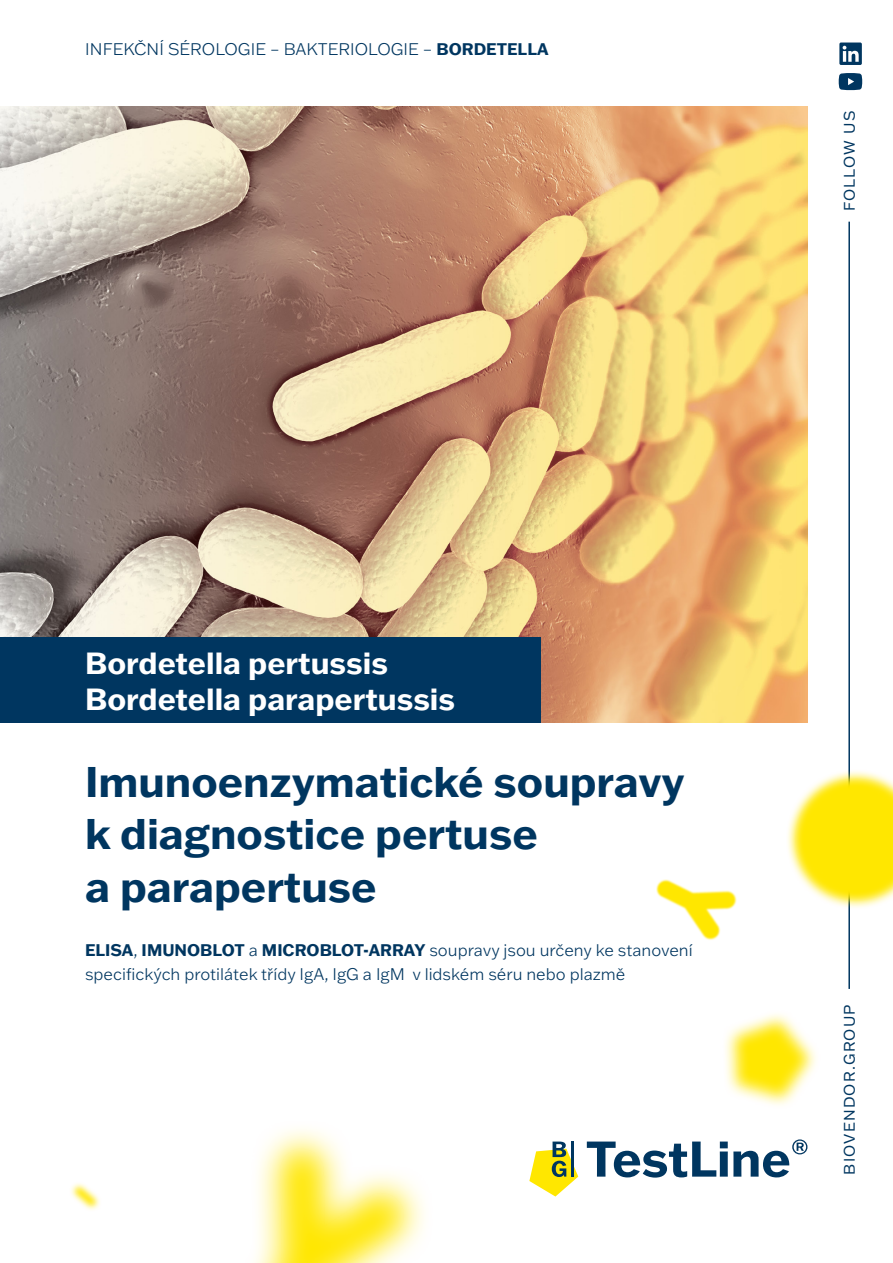
<style>
.page{position:relative;width:893px;height:1263px;background:#fff}
.page>*{position:absolute;margin:0;border:0;box-sizing:border-box;transform-origin:0 0}
.t1{font:700 42px/52.5px "Franklin Gothic ATF";color:#003660}
.t2{font:700 30px/36px "Franklin Gothic ATF";color:#fff}
.t3{font:300 16.5px/24px "Franklin Gothic ATF";color:#003660}
.t4{font:700 16.5px "Franklin Gothic ATF";color:#003660}
.t5{font:15px "Franklin Gothic ATF";letter-spacing:.08em;color:#003660}
.s1{font-weight:700}
.s2{font-weight:300}
</style>
<div class="page">
<svg style="left:267px;top:1129px;width:157px;height:122px"></svg>
<svg style="left:255px;top:1148px;width:152px;height:115px"></svg>
<svg style="left:71px;top:1183px;width:29px;height:27px"></svg>
<svg style="left:75px;top:1187px;width:21px;height:19px"></svg>
<svg style="left:839px;top:43px;width:23px;height:22px"></svg>
<hr style="left:848px;top:222px;width:2px;height:767px;background:#003660">
<svg style="left:839px;top:73px;width:23px;height:17px"></svg>
<svg style="left:725px;top:1014px;width:91px;height:91px"></svg>
<svg style="left:735px;top:1022px;width:73px;height:75px;background:#ffee59"></svg>
<svg style="left:656px;top:879px;width:81px;height:26px"></svg>
<svg style="left:657px;top:880px;width:78px;height:60px"></svg>
<svg style="left:788px;top:769px;width:99px;height:141px"></svg>
<svg style="left:795px;top:779px;width:98px;height:121px;background:#feea28"></svg>
<img style="left:0;top:106px;width:808px;height:617px">
<div style="left:0;top:638px;width:541px;height:85px;background:#003660"></div>
<svg style="left:529px;top:1141px;width:49px;height:55px"></svg>
<hr style="left:571px;top:1141px;width:3px;height:35px;background:#003660">
<svg style="left:587px;top:1139px;width:220px;height:38px"></svg>
<p class="t3" style="left:85px;top:37px;width:465px">INFEKČNÍ SÉROLOGIE – BAKTERIOLOGIE – <span class="s1">Bordetella</span></p>
<p class="t5" style="left:839px;top:211px;width:102px;rotate:-90deg">FOLLOW US</p>
<h2 class="t2" style="left:85px;top:644px;width:371px">Bordetella pertussis<br>Bordetella parapertussis</h2>
<h1 class="t1" style="left:85px;top:754px;width:601px">Imunoenzymatické soupravy k diagnostice pertuse<br>a parapertuse</h1>
<p class="t4" style="left:85px;top:939px;width:297px">ELISA<span class="s2">,</span> IMUNOBLOT <span class="s2">a</span> MICROBLOT-ARRA</p>
<p class="t3" style="left:85px;top:938px;width:609px;text-indent:329px"><span class="s1">Y</span> soupravy jsou určeny ke stanovení specifických protilátek třídy IgA, IgG a IgM v lidském séru nebo plazmě</p>
<p class="t5" style="left:839px;top:1174px;width:172px;rotate:-90deg">BIOVENDOR.GROUP</p>
</div>
